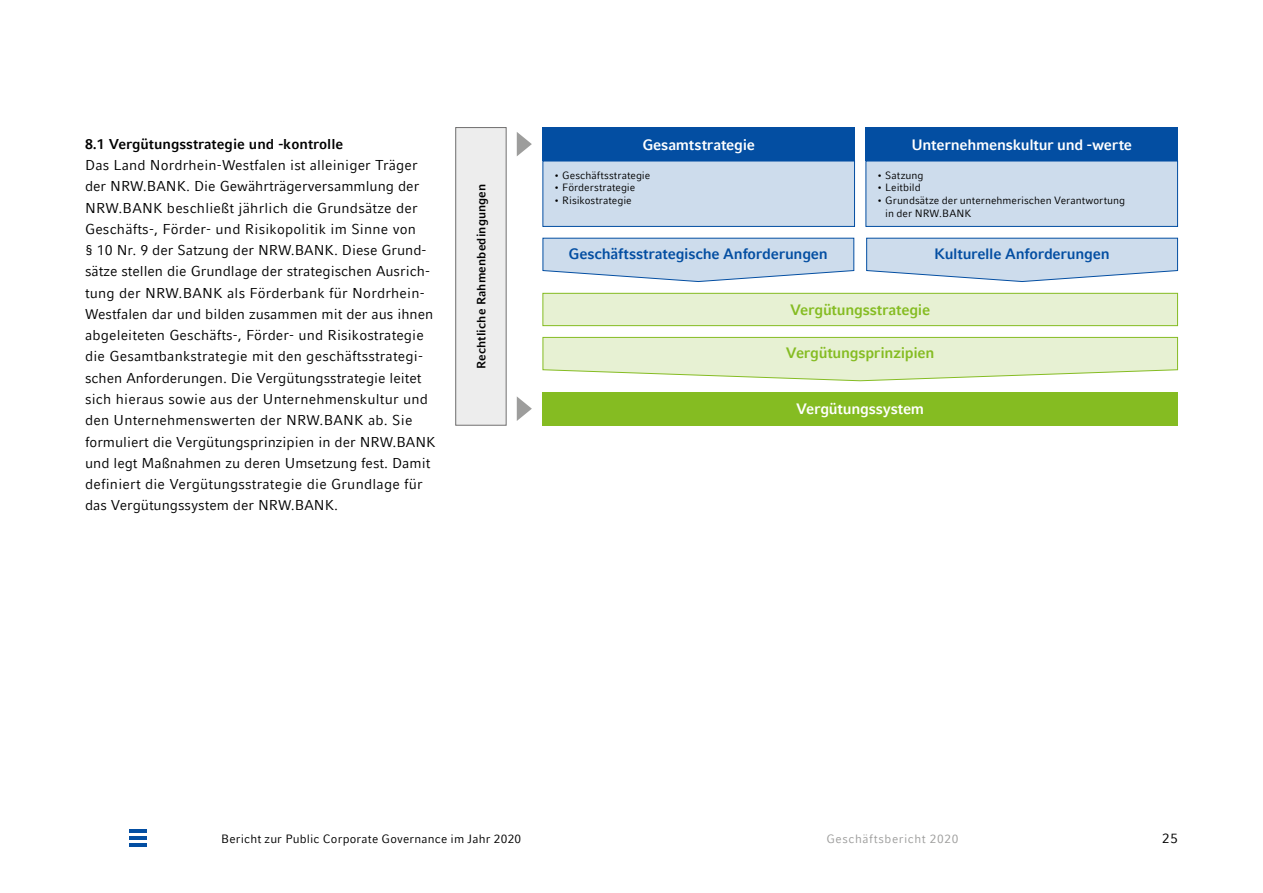
<style>
.page{position:relative;width:1263px;height:893px;background:#fff}
.page>*{position:absolute;margin:0;border:0;box-sizing:border-box;transform-origin:0 0}
.t1{font:700 15px "Compatil Fact LT Com";letter-spacing:-.015em;color:#fff}
.t2{font:700 15px "Compatil Fact LT Com";letter-spacing:-.015em;color:#034ea2}
.t3{font:700 15px "Compatil Fact LT Com";letter-spacing:-.015em;color:#85bc22}
.t4{font:14.25px/21.3px "Compatil Fact LT Com";letter-spacing:.01em;color:#000}
.t5{font:700 14.25px "Compatil Fact LT Com";color:#000}
.t6{font:13.5px "Compatil Fact LT Com";color:#000}
.t7{font:12px "Compatil Fact LT Com";letter-spacing:.015em;color:#000}
.t8{font:700 12px "Compatil Fact LT Com";letter-spacing:.01em;color:#000}
.t9{font:12px "Compatil Fact LT Com";letter-spacing:.05em;color:#9d9d9c}
.t10{font:10.5px/12.6px "Compatil Fact LT Com";color:#000}
</style>
<div class="page">
<svg style="left:542px;top:237px;width:312px;height:45px;background:#cadaeb"></svg>
<svg style="left:542px;top:337px;width:636px;height:44px;background:#e5f0d0"></svg>
<svg style="left:866px;top:237px;width:312px;height:45px;background:#c9d9ea"></svg>
<div style="left:543px;top:161px;width:311px;height:65px;background:#cddcec"></div>
<div style="left:542px;top:161px;width:313px;height:66px;border:1px solid #034ea2"></div>
<div style="left:543px;top:293px;width:634px;height:33px;background:#e7f1d3"></div>
<div style="left:542px;top:293px;width:636px;height:33px;border:1px solid #85bc22"></div>
<div style="left:866px;top:161px;width:311px;height:65px;background:#cddcec"></div>
<div style="left:865px;top:161px;width:313px;height:66px;border:1px solid #034ea2"></div>
<div style="left:542px;top:128px;width:313px;height:33px;background:#034ea2"></div>
<div style="left:542px;top:392px;width:636px;height:33px;background:#85bc22"></div>
<div style="left:865px;top:128px;width:313px;height:33px;background:#034ea2"></div>
<div style="left:456px;top:128px;width:50px;height:297px;background:#ededed"></div>
<div style="left:455px;top:127px;width:51px;height:299px;border:1px solid #706f6f"></div>
<svg style="left:517px;top:132px;width:15px;height:24px"></svg>
<svg style="left:517px;top:396px;width:15px;height:25px"></svg>
<hr style="left:130px;top:829px;width:17px;height:4px;background:#034ea2">
<hr style="left:130px;top:843px;width:17px;height:3px;background:#034ea2">
<hr style="left:130px;top:836px;width:17px;height:4px;background:#034ea2">
<p class="t5" style="left:85px;top:135px;width:260px">8.1 Vergütungsstrategie und -kontrolle</p>
<p class="t4" style="left:85px;top:155px;width:352px">Das Land Nordrhein-Westfalen ist alleiniger Träger der NRW.BANK. Die Gewährträgerversammlung der NRW.BANK beschließt jährlich die Grundsätze der Geschäfts-, Förder- und Risikopolitik im Sinne von<br>§ 10 Nr. 9 der Satzung der NRW.BANK. Diese Grund&shy;sätze stellen die Grundlage der strategischen Ausrich&shy;tung der NRW.BANK als Förderbank für Nordrhein-Westfalen dar und bilden zusammen mit der aus ihnen abgeleiteten Geschäfts-, Förder- und Risikostrategie die Gesamtbankstrategie mit den geschäftsstrategi&shy;schen Anforderungen. Die Vergütungsstrategie leitet sich hieraus sowie aus der Unternehmenskultur und den Unternehmenswerten der NRW.BANK ab. Sie formuliert die Vergütungsprinzipien in der NRW.BANK und legt Maßnahmen zu deren Umsetzung fest. Damit definiert die Vergütungsstrategie die Grundlage für das Vergütungssystem der NRW.BANK.</p>
<p class="t8" style="left:474px;top:369px;width:187px;rotate:-90deg">Rechtliche Rahmenbedingungen</p>
<p class="t1" style="left:642px;top:136px;width:114px">Gesamtstrategie</p>
<p class="t1" style="left:911px;top:136px;width:222px">Unternehmenskultur und -werte</p>
<p class="t10" style="left:554px;top:169px;width:98px">• Geschäftsstrategie</p>
<p class="t10" style="left:554px;top:181px;width:83px">• Förderstrategie</p>
<p class="t10" style="left:554px;top:194px;width:79px">• Risikostrategie</p>
<p class="t10" style="left:877px;top:169px;width:48px">• Satzung</p>
<p class="t10" style="left:877px;top:181px;width:45px">• Leitbild</p>
<p class="t10" style="left:885px;top:194px;width:241px;text-indent:-8px">• Grundsätze der unternehmerischen Verantwortung in der NRW.BANK</p>
<p class="t2" style="left:568px;top:245px;width:261px">Geschäftsstrategische Anforderungen</p>
<p class="t2" style="left:934px;top:245px;width:177px">Kulturelle Anforderungen</p>
<p class="t3" style="left:790px;top:301px;width:141px">Vergütungsstrategie</p>
<p class="t3" style="left:786px;top:344px;width:150px">Vergütungsprinzipien</p>
<p class="t1" style="left:796px;top:400px;width:130px">Vergütungssystem</p>
<p class="t7" style="left:221px;top:831px;width:302px">Bericht zur Public Corporate Governance im Jahr 2020</p>
<p class="t9" style="left:826px;top:831px;width:133px">Geschäftsbericht 2020</p>
<p class="t6" style="left:1162px;top:831px;width:17px">25</p>
</div>
